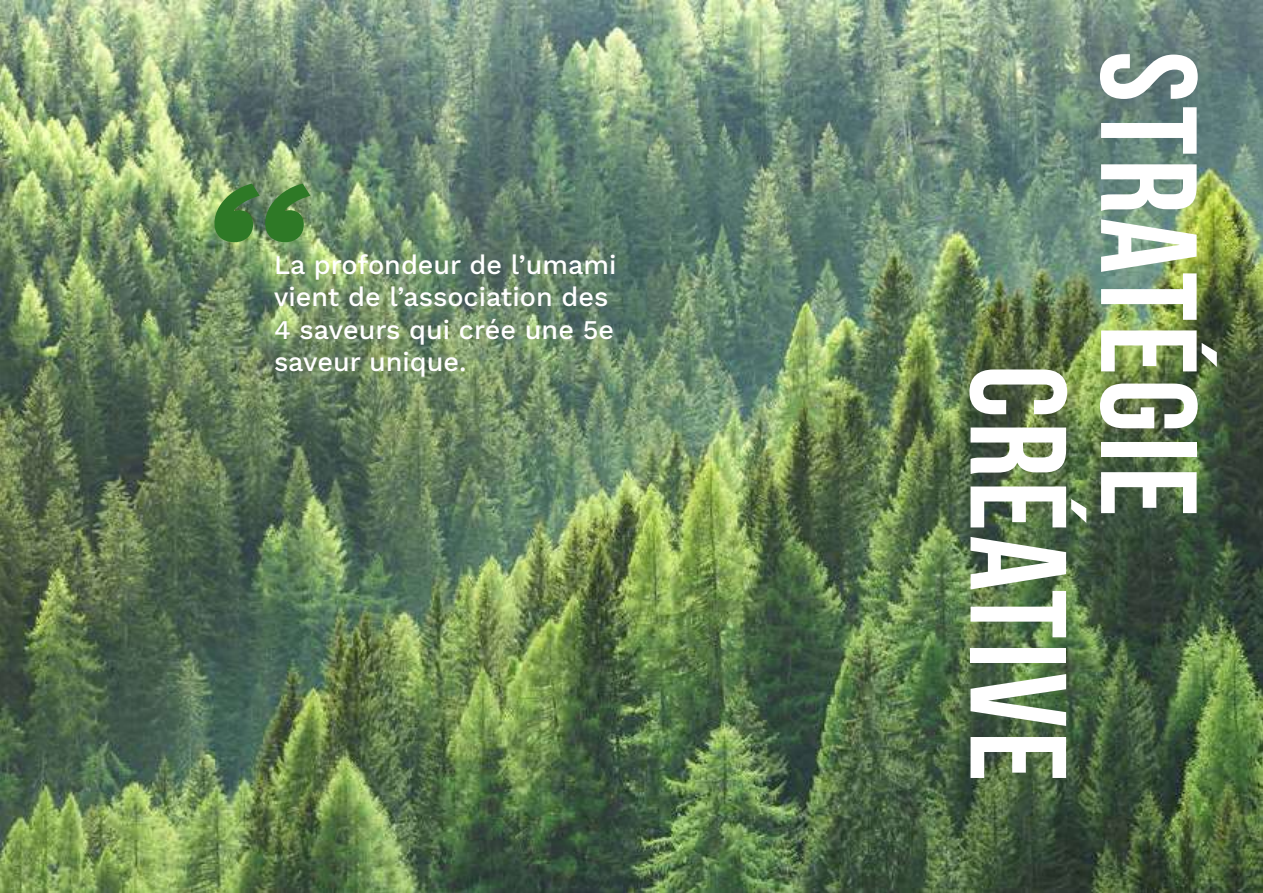
<style>
.page{position:relative;width:1263px;height:893px;background:#fff}
.page>*{position:absolute;margin:0;border:0;box-sizing:border-box;transform-origin:0 0}
.t1{font:italic 157.5px "Work Sans";color:#2e7926}
.t2{font:700 136.5px/130.5px "Bebas Neue";letter-spacing:.03em;color:#fff}
.t3{font:27px/32.4px "Work Sans";color:#fff}
</style>
<div class="page">
<img style="left:0;top:0;width:1263px;height:893px">
<h1 class="t1" style="left:202px;top:118px;width:101px">‘‘</h1>
<p class="t3" style="left:274px;top:247px;width:344px">La profondeur de l’umami vient de l’association des<br>4 saveurs qui crée une 5e saveur unique.</p>
<h2 class="t2" style="left:1215px;top:365px;width:418px;text-indent:-314px;rotate:90deg">Stratégie<br>Créative</h2>
</div>
